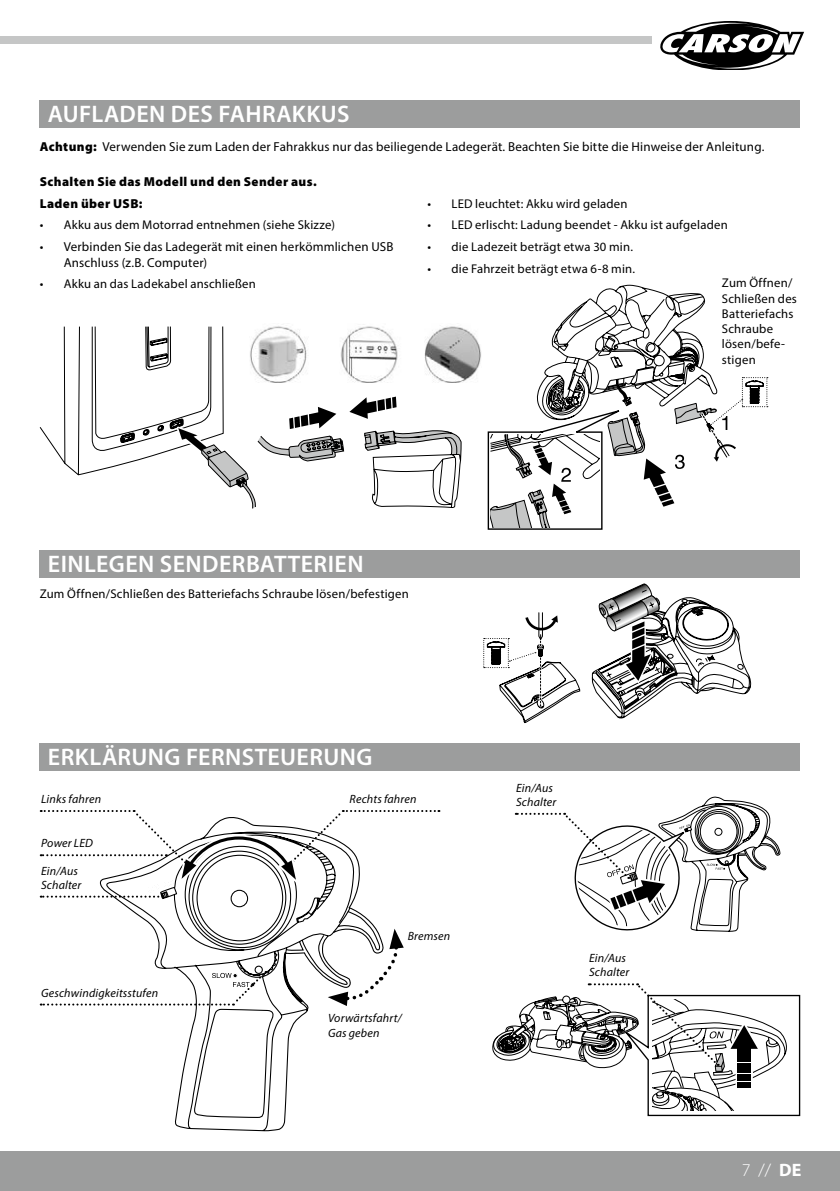
<style>
.page{position:relative;width:840px;height:1191px;background:#fff}
.page>*{position:absolute;margin:0;border:0;box-sizing:border-box;transform-origin:0 0}
.t1{font:600 24px "Myriad Pro";letter-spacing:.015em;color:#fff}
.t2{font:300 18px "Myriad Pro";color:#fff}
.t3{font:13px/15.6px "Myriad Pro";letter-spacing:.015em;color:#000}
.t4{font:900 13px/22.2px "Myriad Pro";letter-spacing:.03em;color:#000}
.t5{font:12.6px/15.2px "Myriad Pro";letter-spacing:.015em;color:#000}
.t6{font:italic 12px/14px "Myriad Pro";letter-spacing:.015em;color:#000}
.s1{font-weight:900}
.s2{font-size:13px}
.s3{font-weight:700}
</style>
<div class="page">
<div style="left:0;top:1151px;width:839px;height:40px;background:#9c9d9d"></div>
<div style="left:0;top:36px;width:651px;height:8px;background:#c5c6c6"></div>
<svg style="left:660px;top:21px;width:144px;height:49px"></svg>
<div style="left:40px;top:100px;width:759px;height:28px;background:#9c9d9d"></div>
<div style="left:40px;top:743px;width:759px;height:28px;background:#9c9d9d"></div>
<div style="left:40px;top:550px;width:759px;height:28px;background:#9c9d9d"></div>
<svg style="left:97px;top:897px;width:279px;height:234px"></svg>
<svg style="left:327px;top:928px;width:76px;height:78px"></svg>
<svg style="left:41px;top:971px;width:225px;height:35px"></svg>
<svg style="left:41px;top:810px;width:398px;height:87px"></svg>
<svg style="left:515px;top:796px;width:266px;height:136px"></svg>
<svg style="left:492px;top:983px;width:308px;height:133px"></svg>
<svg style="left:39px;top:326px;width:185px;height:252px"></svg>
<svg style="left:173px;top:391px;width:288px;height:118px"></svg>
<svg style="left:487px;top:284px;width:280px;height:246px"></svg>
<img style="left:250px;top:326px;width:231px;height:56px">
<svg style="left:483px;top:583px;width:268px;height:141px"></svg>
<h1 class="t1" style="left:48px;top:99px;width:303px">AUFLADEN DES FAHRAKKUS</h1>
<p class="t3" style="left:40px;top:139px;width:725px"><span class="s1">Achtung:</span> Verwenden Sie zum Laden der Fahrakkus nur das beiliegende Ladegerät. Beachten Sie bitte die Hinweise der Anleitung.</p>
<p class="t4" style="left:40px;top:169px;width:278px">Schalten Sie das Modell und den Sender aus.<br>Laden über USB:</p>
<p class="t5" style="left:40px;top:217px;width:296px"><span class="s2">•</span> Akku aus dem Motorrad entnehmen (siehe Skizze)</p>
<p class="t3" style="left:64px;top:239px;width:331px;text-indent:-24px">• Verbinden Sie das Ladegerät mit einen herkömmlichen USB<br>Anschluss (z.B. Computer)</p>
<p class="t5" style="left:40px;top:276px;width:217px"><span class="s2">•</span> Akku an das Ladekabel anschließen</p>
<p class="t5" style="left:427px;top:196px;width:201px"><span class="s2">•</span> LED leuchtet: Akku wird geladen</p>
<p class="t5" style="left:427px;top:217px;width:301px"><span class="s2">•</span> LED erlischt: Ladung beendet - Akku ist aufgeladen</p>
<p class="t5" style="left:427px;top:239px;width:207px"><span class="s2">•</span> die Ladezeit beträgt etwa 30 min.</p>
<p class="t5" style="left:427px;top:261px;width:209px"><span class="s2">•</span> die Fahrzeit beträgt etwa 6-8 min.</p>
<p class="t5" style="left:721px;top:275px;width:76px">Zum Öffnen/<br>Schließen des<br>Batteriefachs<br>Schraube lösen/befe&shy;stigen</p>
<h1 class="t1" style="left:48px;top:549px;width:317px">EINLEGEN SENDERBATTERIEN</h1>
<p class="t5" style="left:40px;top:585px;width:370px">Zum Öffnen/Schließen des Batteriefachs Schraube lösen/befestigen</p>
<h1 class="t1" style="left:48px;top:741px;width:326px">ERKLÄRUNG FERNSTEUERUNG</h1>
<p class="t6" style="left:41px;top:792px;width:61px">Links fahren</p>
<p class="t6" style="left:41px;top:836px;width:53px">Power LED</p>
<p class="t6" style="left:41px;top:863px;width:42px">Ein/Aus<br>Schalter</p>
<p class="t6" style="left:349px;top:792px;width:68px">Rechts fahren</p>
<p class="t6" style="left:516px;top:780px;width:42px">Ein/Aus<br>Schalter</p>
<p class="t6" style="left:41px;top:985px;width:118px">Geschwindigkeitsstufen</p>
<p class="t6" style="left:407px;top:928px;width:44px">Bremsen</p>
<p class="t6" style="left:328px;top:1011px;width:75px">Vorwärtsfahrt/<br>Gas geben</p>
<p class="t6" style="left:588px;top:951px;width:42px">Ein/Aus<br>Schalter</p>
<h2 class="t2" style="left:741px;top:1159px;width:61px">7 // <span class="s3">DE</span></h2>
</div>
